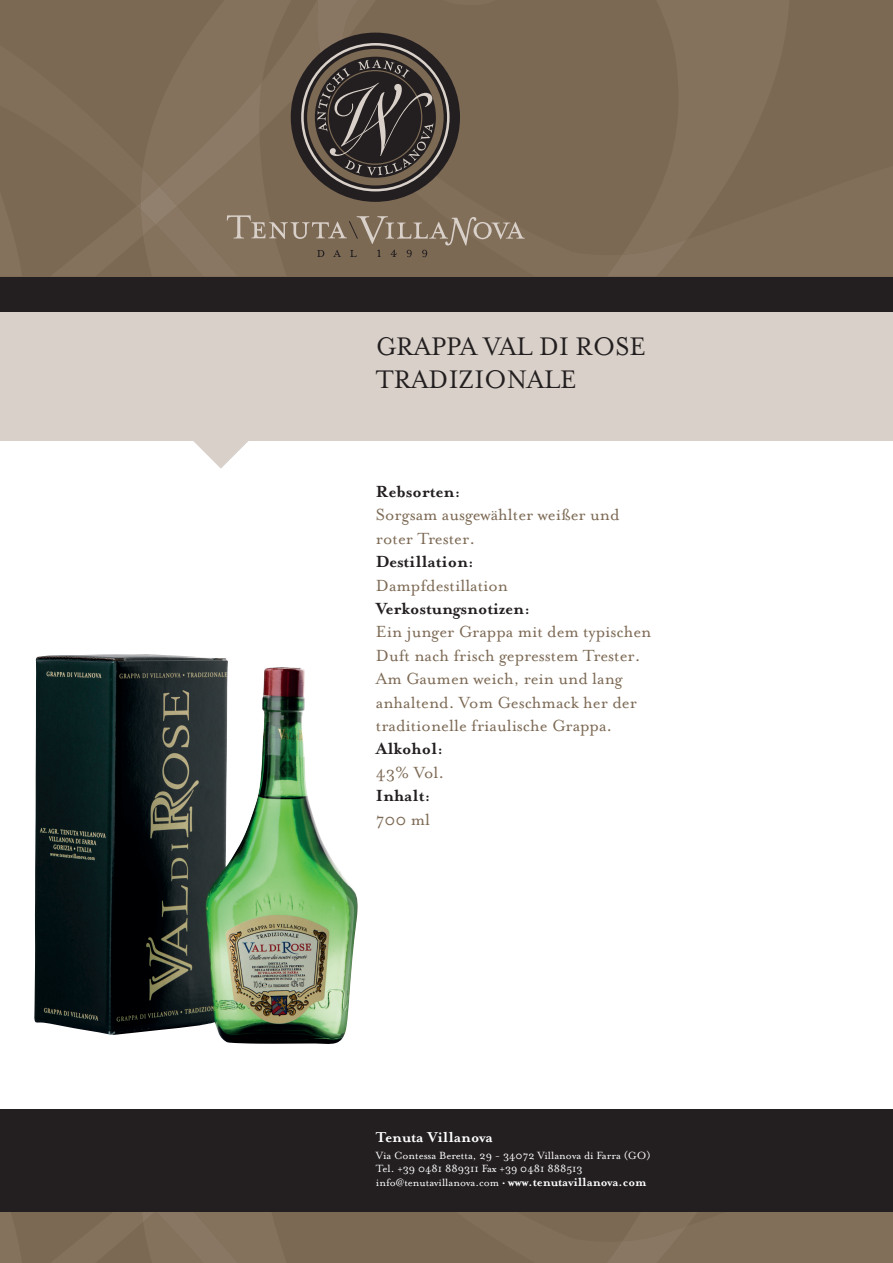
<style>
.page{position:relative;width:893px;height:1263px;background:#fff}
.page>*{position:absolute;margin:0;border:0;box-sizing:border-box;transform-origin:0 0}
.t1{font:29.25px/33.2px "Mrs Eaves Roman";color:#231f20;scale:.96 1}
.t2{font:18.6px/23.4px "Mrs Eaves Roman";color:#7c6954}
.t3{font:700 18.6px "Mrs Eaves";color:#231f20}
.t4{font:700 16.5px "Mrs Eaves";color:#fff}
.t5{font:12px/13.5px "Mrs Eaves Roman";color:#fff}
.s1{font-family:"Mrs Eaves";font-weight:700;font-size:13.5px}
</style>
<div class="page">
<img style="left:34px;top:654px;width:324px;height:390px">
<div style="left:0;top:1118px;width:893px;height:145px;background:#7c6954"></div>
<svg style="left:607px;top:1227px;width:79px;height:36px"></svg>
<div style="left:142px;top:1212px;width:95px;height:51px;background:#84725d"></div>
<div style="left:0;top:276px;width:893px;height:47px;background:#231f20"></div>
<div style="left:0;top:1110px;width:893px;height:102px;background:#231f20"></div>
<div style="left:0;top:313px;width:893px;height:128px;background:#d8d0c9"></div>
<svg style="left:193px;top:441px;width:55px;height:28px"></svg>
<div style="left:525px;top:0;width:82px;height:276px;background:#7c6954"></div>
<svg style="left:607px;top:0;width:286px;height:276px"></svg>
<svg style="left:0;top:0;width:525px;height:276px"></svg>
<h1 class="t1" style="left:376px;top:330px;width:283px">GRAPPA VAL DI ROSE<br>TRADIZIONALE</h1>
<p class="t3" style="left:376px;top:481px;width:86px">Rebsorten:</p>
<p class="t2" style="left:376px;top:503px;width:245px">Sorgsam ausgewählter weißer und roter Trester.</p>
<p class="t3" style="left:376px;top:551px;width:99px">Destillation:</p>
<p class="t2" style="left:376px;top:573px;width:134px">Dampfdestillation</p>
<p class="t3" style="left:376px;top:598px;width:156px">Verkostungsnotizen:</p>
<p class="t2" style="left:376px;top:620px;width:277px">Ein junger Grappa mit dem typischen Duft nach frisch gepresstem Trester.<br>Am Gaumen weich, rein und lang anhaltend. Vom Geschmack her der traditionelle friaulische Grappa.</p>
<p class="t3" style="left:376px;top:738px;width:69px">Alkohol:</p>
<p class="t2" style="left:376px;top:761px;width:70px">43% Vol.</p>
<p class="t3" style="left:376px;top:785px;width:56px">Inhalt:</p>
<p class="t2" style="left:376px;top:807px;width:56px">700 ml</p>
<p class="t4" style="left:376px;top:1128px;width:118px">Tenuta Villanova</p>
<p class="t5" style="left:376px;top:1149px;width:276px">Via Contessa Beretta, 29 - 34072 Villanova di Farra (GO)<br>Tel. +39 0481 889311 Fax +39 0481 888513 info@tenutavillanova.com • <span class="s1">www.tenutavillanova.com</span></p>
</div>
